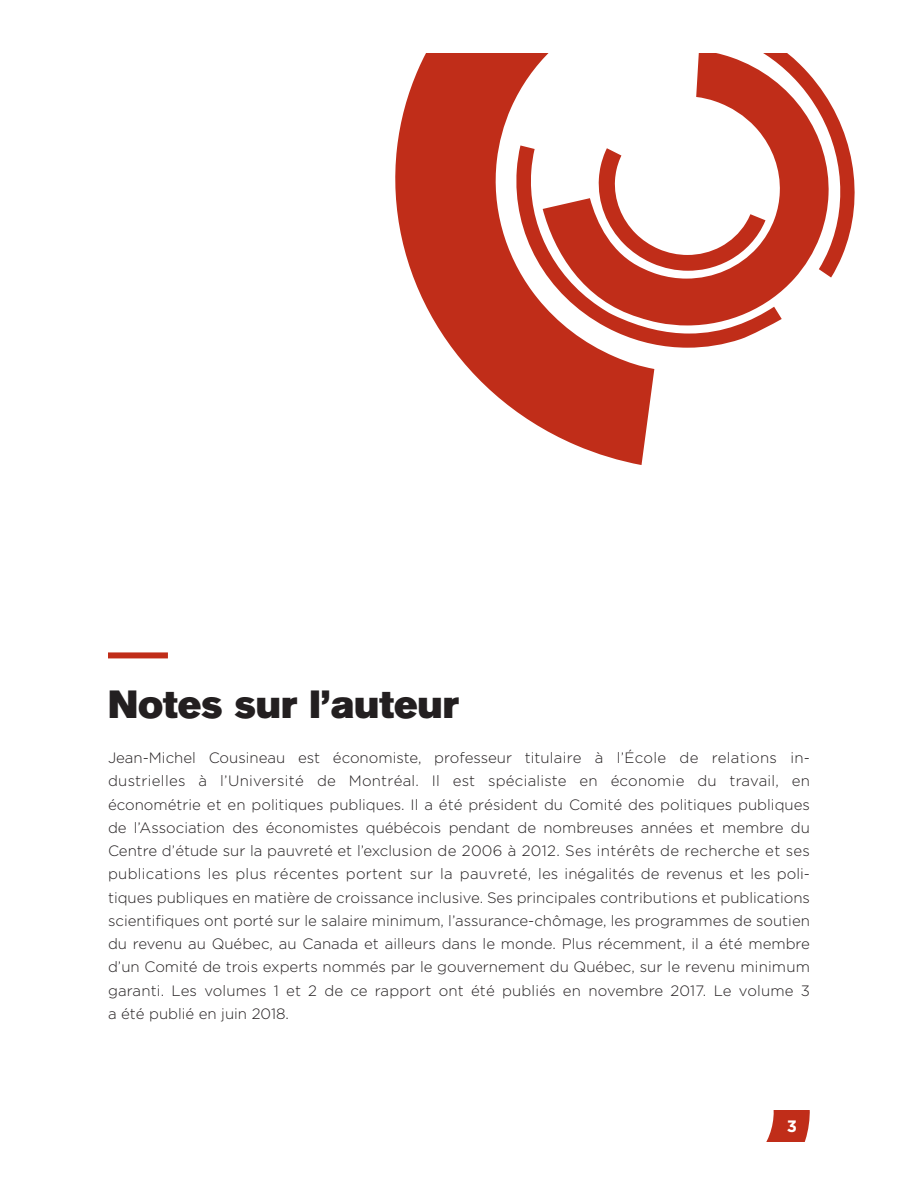
<style>
.page{position:relative;width:918px;height:1188px;background:#fff}
.page>*{position:absolute;margin:0;border:0;box-sizing:border-box;transform-origin:0 0}
.t1{font:39px "Akzidenz Grotesk Pro Super";color:#231f20}
.t2{font:700 16.5px "Gotham";color:#fff}
.texte_courant{font:300 15px/23.2px "Gotham";letter-spacing:.005em;color:#231f20;text-align:justify}
</style>
<div class="page">
<svg style="left:766px;top:1110px;width:44px;height:31px"></svg>
<svg style="left:395px;top:54px;width:460px;height:411px"></svg>
<svg style="left:512px;top:145px;width:270px;height:203px"></svg>
<div style="left:108px;top:652px;width:60px;height:6px;background:#c02d19"></div>
<svg style="left:778px;top:53px;width:77px;height:125px"></svg>
<p class="t1" style="left:108px;top:679px;width:353px">Notes sur l’auteur</p>
<p class="texte_courant" style="left:108px;top:746px;width:704px">Jean-Michel Cousineau est économiste, professeur titulaire à l’École de relations in&shy;dustrielles à l’Université de Montréal. Il est spécialiste en économie du travail, en économétrie et en politiques publiques. Il a été président du Comité des politiques publiques de l’Association des économistes québécois pendant de nombreuses années et membre du Centre d’étude sur la pauvreté et l’exclusion de 2006 à 2012. Ses intérêts de recherche et ses publications les plus récentes portent sur la pauvreté, les inégalités de revenus et les poli&shy;tiques publiques en matière de croissance inclusive. Ses principales contributions et publications scientifiques ont porté sur le salaire minimum, l’assurance-chômage, les programmes de soutien du revenu au Québec, au Canada et ailleurs dans le monde. Plus récemment, il a été membre d’un Comité de trois experts nommés par le gouvernement du Québec, sur le revenu minimum garanti. Les volumes 1 et 2 de ce rapport ont été publiés en novembre 2017. Le volume 3 a été publié en juin 2018.</p>
<p class="t2" style="left:787px;top:1117px;width:12px">3</p>
</div>
